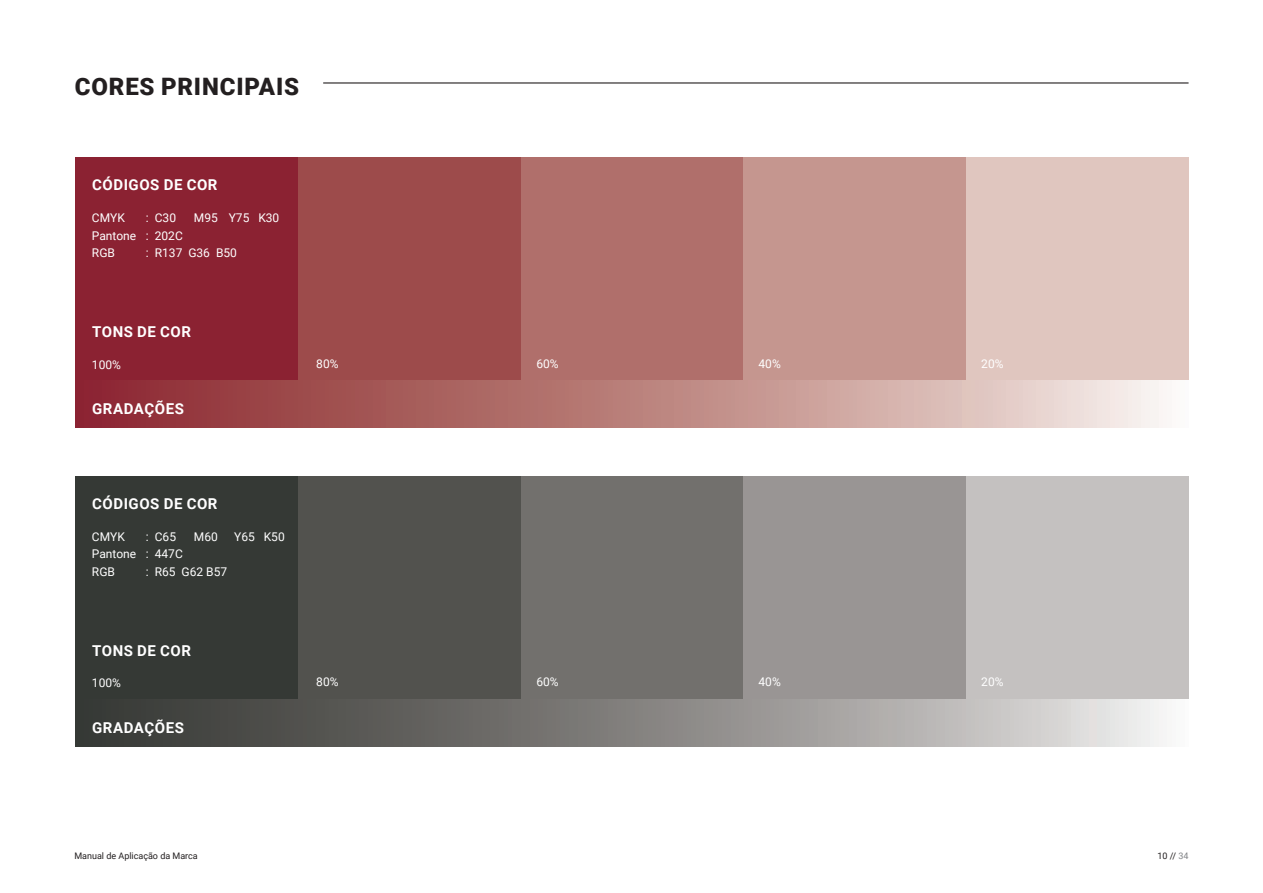
<style>
.page{position:relative;width:1263px;height:893px;background:#fff}
.page>*{position:absolute;margin:0;border:0;box-sizing:border-box;transform-origin:0 0}
.t1{font:900 24px "Roboto";letter-spacing:.035em;color:#231f20}
.t2{font:700 15px "Roboto";letter-spacing:.035em;color:#fff}
.t3{font:12px "Roboto";color:#fff}
.t4{font:9px "Roboto";color:#231f20}
.s1{color:#808285}
</style>
<div class="page">
<hr style="left:323px;top:82px;width:865px;height:2px;background:#231f20">
<svg style="left:75px;top:380px;width:1088px;height:48px;background:#bc8381"></svg>
<div style="left:75px;top:157px;width:223px;height:223px;background:#8b2232"></div>
<div style="left:298px;top:157px;width:223px;height:223px;background:#9d4b4b"></div>
<div style="left:521px;top:157px;width:222px;height:223px;background:#b06f6b"></div>
<div style="left:743px;top:157px;width:223px;height:223px;background:#c5968f"></div>
<div style="left:966px;top:157px;width:223px;height:223px;background:#e0c6bf"></div>
<svg style="left:75px;top:699px;width:1088px;height:47px;background:#868583"></svg>
<div style="left:75px;top:476px;width:223px;height:223px;background:#353935"></div>
<div style="left:298px;top:476px;width:223px;height:223px;background:#52524e"></div>
<div style="left:521px;top:476px;width:222px;height:223px;background:#72706d"></div>
<div style="left:743px;top:476px;width:223px;height:223px;background:#999594"></div>
<div style="left:966px;top:476px;width:223px;height:223px;background:#c4c1c0"></div>
<p class="t1" style="left:75px;top:70px;width:226px">CORES PRINCIPAIS</p>
<p class="t2" style="left:92px;top:175px;width:127px">CÓDIGOS DE COR</p>
<p class="t3" style="left:92px;top:209px;width:35px">CMYK</p>
<p class="t3" style="left:146px;top:209px;width:32px">: C30</p>
<p class="t3" style="left:194px;top:209px;width:87px">M95 Y75 K30</p>
<p class="t3" style="left:92px;top:227px;width:92px">Pantone : 202C</p>
<p class="t3" style="left:92px;top:244px;width:25px">RGB</p>
<p class="t3" style="left:146px;top:244px;width:93px">: R137 G36 B50</p>
<p class="t2" style="left:92px;top:321px;width:100px">TONS DE COR</p>
<p class="t3" style="left:92px;top:356px;width:31px">100%</p>
<p class="t3" style="left:316px;top:355px;width:24px">80%</p>
<p class="t3" style="left:536px;top:355px;width:24px">60%</p>
<p class="t3" style="left:758px;top:355px;width:24px">40%</p>
<p class="t3" style="left:981px;top:355px;width:24px">20%</p>
<p class="t2" style="left:92px;top:398px;width:93px">GRADAÇÕES</p>
<p class="t2" style="left:92px;top:493px;width:127px">CÓDIGOS DE COR</p>
<p class="t3" style="left:92px;top:528px;width:35px">CMYK</p>
<p class="t3" style="left:146px;top:528px;width:32px">: C65</p>
<p class="t3" style="left:194px;top:528px;width:25px">M60</p>
<p class="t3" style="left:234px;top:528px;width:52px">Y65 K50</p>
<p class="t3" style="left:92px;top:545px;width:92px">Pantone : 447C</p>
<p class="t3" style="left:92px;top:563px;width:25px">RGB</p>
<p class="t3" style="left:146px;top:563px;width:83px">: R65 G62 B57</p>
<p class="t2" style="left:92px;top:640px;width:100px">TONS DE COR</p>
<p class="t3" style="left:92px;top:675px;width:31px">100%</p>
<p class="t3" style="left:316px;top:674px;width:24px">80%</p>
<p class="t3" style="left:536px;top:674px;width:24px">60%</p>
<p class="t3" style="left:758px;top:674px;width:24px">40%</p>
<p class="t3" style="left:981px;top:674px;width:24px">20%</p>
<p class="t2" style="left:92px;top:717px;width:93px">GRADAÇÕES</p>
<p class="t4" style="left:74px;top:850px;width:125px">Manual de Aplicação da Marca</p>
<p class="t4" style="left:1157px;top:850px;width:33px">10 // <span class="s1">34</span></p>
</div>
